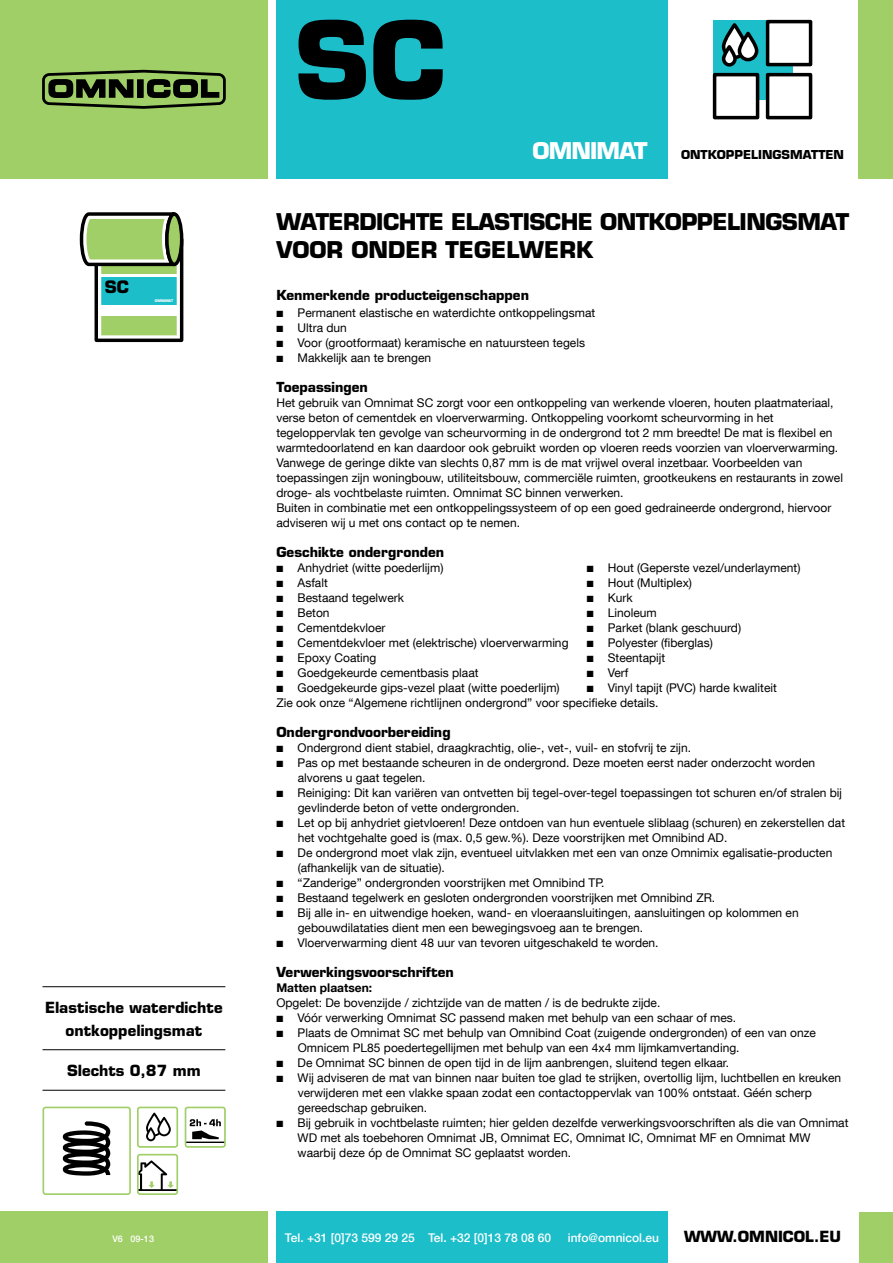
<style>
.page{position:relative;width:893px;height:1263px;background:#fff}
.page>*{position:absolute;margin:0;border:0;box-sizing:border-box;transform-origin:0 0}
.t1{font:700 105px "Eurostile LT Std";color:#000}
.t2{font:700 22.5px/28.5px "Eurostile LT Std";letter-spacing:-.025em;color:#000}
.t3{font:700 22.5px "Eurostile LT Std";color:#fff}
.t4{font:700 16.65px "Eurostile LT Std";color:#000}
.t5{font:700 15px/22.5px "Eurostile LT Std";color:#000;text-align:center}
.t6{font:700 13.5px "Eurostile LT Std";letter-spacing:-.015em;color:#000}
.t7{font:12px/15px "Helvetica Neue LT Com";color:#000}
.t8{font:500 12px "Helvetica Neue LT Com";color:#fff}
.t9{font:700 12px "Eurostile LT Std";color:#000}
.t10{font:700 12px "Helvetica Neue LT Com";color:#000}
.t11{font:500 9px "Helvetica Neue LT Com";color:#fff}
.t12{font:700 3.6px "Eurostile LT Std";color:#fff}
</style>
<div class="page">
<div style="left:859px;top:1212px;width:34px;height:51px;background:#a0cf67"></div>
<div style="left:0;top:1212px;width:268px;height:51px;background:#a0cf67"></div>
<div style="left:276px;top:1212px;width:392px;height:51px;background:#1cbeca"></div>
<div style="left:858px;top:0;width:35px;height:179px;background:#a0cf67"></div>
<div style="left:0;top:0;width:268px;height:179px;background:#a0cf67"></div>
<div style="left:42px;top:73px;width:184px;height:32px;border:3px solid #000;border-radius:6px"></div>
<svg style="left:48px;top:79px;width:86px;height:19px"></svg>
<div style="left:138px;top:80px;width:5px;height:17px;background:#000"></div>
<div style="left:137px;top:79px;width:7px;height:19px;border:1px solid #000"></div>
<svg style="left:146px;top:79px;width:74px;height:19px"></svg>
<svg style="left:138px;top:1155px;width:39px;height:39px"></svg>
<hr style="left:138px;top:1191px;width:39px;height:3px;background:#fff">
<svg style="left:140px;top:1157px;width:35px;height:32px"></svg>
<div style="left:137px;top:1154px;width:41px;height:41px;border:2px solid #a0cf67;border-radius:2px"></div>
<svg style="left:146px;top:1112px;width:25px;height:30px"></svg>
<div style="left:137px;top:1106px;width:41px;height:42px;border:2px solid #a0cf67;border-radius:2px"></div>
<svg style="left:185px;top:1107px;width:40px;height:40px"></svg>
<hr style="left:186px;top:1143px;width:39px;height:4px;background:#fff">
<svg style="left:188px;top:1109px;width:35px;height:32px"></svg>
<div style="left:185px;top:1106px;width:41px;height:42px;border:2px solid #a0cf67;border-radius:2px"></div>
<svg style="left:62px;top:1121px;width:49px;height:55px"></svg>
<div style="left:43px;top:1106px;width:88px;height:89px;border:2px solid #a0cf67;border-radius:2px"></div>
<div style="left:713px;top:20px;width:79px;height:80px;background:#1cbeca"></div>
<svg style="left:724px;top:25px;width:21px;height:32px"></svg>
<div style="left:722px;top:23px;width:25px;height:36px;border:4px solid #000;border-radius:11px"></div>
<svg style="left:721px;top:47px;width:17px;height:20px"></svg>
<svg style="left:739px;top:33px;width:18px;height:27px"></svg>
<div style="left:738px;top:32px;width:20px;height:29px;border:4px solid #000;border-radius:9px"></div>
<div style="left:715px;top:75px;width:43px;height:43px;background:#fff"></div>
<div style="left:713px;top:73px;width:46px;height:46px;border:4px solid #000"></div>
<div style="left:768px;top:75px;width:43px;height:43px;background:#fff"></div>
<div style="left:766px;top:73px;width:46px;height:46px;border:4px solid #000"></div>
<div style="left:768px;top:22px;width:43px;height:43px;background:#fff"></div>
<div style="left:766px;top:20px;width:46px;height:46px;border:4px solid #000"></div>
<div style="left:95px;top:238px;width:88px;height:104px;border:3px solid #000"></div>
<svg style="left:79px;top:212px;width:103px;height:128px"></svg>
<svg style="left:167px;top:214px;width:15px;height:50px"></svg>
<div style="left:165px;top:212px;width:18px;height:54px;border:3px solid #000;border-radius:50%"></div>
<div style="left:276px;top:0;width:392px;height:179px;background:#1cbeca"></div>
<hr style="left:43px;top:986px;width:182px;height:1px;background:#000">
<hr style="left:43px;top:1049px;width:182px;height:1px;background:#000">
<hr style="left:43px;top:1090px;width:182px;height:1px;background:#000">
<h3 class="t4" style="left:105px;top:276px;width:13px">SC</h3>
<p class="t12" style="left:155px;top:298px;width:4px">OMNIMAT</p>
<p class="t5" style="left:45px;top:996px;width:179px">Elastische waterdichte ontkoppelingsmat</p>
<p class="t5" style="left:67px;top:1059px;width:135px">Slechts 0,87 mm</p>
<h1 class="t1" style="left:295px;top:-4px;width:74px">SC</h1>
<h2 class="t3" style="left:533px;top:136px;width:18px">OMNIMAT</h2>
<p class="t9" style="left:681px;top:147px;width:165px">Ontkoppelingsmatten</p>
<h2 class="t2" style="left:276px;top:207px;width:574px">Waterdichte elastische ontkoppelingsmat voor onder tegelwerk</h2>
<p class="t6" style="left:276px;top:287px;width:254px">Kenmerkende producteigenschappen</p>
<p class="t7" style="left:276px;top:304px;width:320px">■ Permanent elastische en waterdichte ontkoppelingsmat</p>
<p class="t7" style="left:276px;top:319px;width:72px">■ Ultra dun</p>
<p class="t7" style="left:276px;top:334px;width:310px">■ Voor (grootformaat) keramische en natuursteen tegels</p>
<p class="t7" style="left:276px;top:349px;width:156px">■ Makkelijk aan te brengen</p>
<p class="t6" style="left:276px;top:378px;width:93px">Toepassingen</p>
<p class="t7" style="left:276px;top:394px;width:568px">Het gebruik van Omnimat SC zorgt voor een ontkoppeling van werkende vloeren, houten plaatmateriaal, verse beton of cementdek en vloerverwarming. Ontkoppeling voorkomt scheurvorming in het tegeloppervlak ten gevolge van scheurvorming in de ondergrond tot 2 mm breedte! De mat is flexibel en warmtedoorlatend en kan daardoor ook gebruikt worden op vloeren reeds voorzien van vloerverwarming.<br>Vanwege de geringe dikte van slechts 0,87 mm is de mat vrijwel overal inzetbaar. Voorbeelden van toepassingen zijn woningbouw, utiliteitsbouw, commerciële ruimten, grootkeukens en restaurants in zowel droge- als vochtbelaste ruimten. Omnimat SC binnen verwerken.<br>Buiten in combinatie met een ontkoppelingssysteem of op een goed gedraineerde ondergrond, hiervoor adviseren wij u met ons contact op te nemen.</p>
<p class="t6" style="left:276px;top:543px;width:169px">Geschikte ondergronden</p>
<p class="t7" style="left:276px;top:559px;width:169px">■ Anhydriet (witte poederlijm)</p>
<p class="t7" style="left:276px;top:574px;width:53px">■ Asfalt</p>
<p class="t7" style="left:276px;top:589px;width:129px">■ Bestaand tegelwerk</p>
<p class="t7" style="left:276px;top:604px;width:55px">■ Beton</p>
<p class="t7" style="left:276px;top:619px;width:111px">■ Cementdekvloer</p>
<p class="t7" style="left:276px;top:634px;width:294px">■ Cementdekvloer met (elektrische) vloerverwarming</p>
<p class="t7" style="left:276px;top:649px;width:102px">■ Epoxy Coating</p>
<p class="t7" style="left:276px;top:664px;width:204px">■ Goedgekeurde cementbasis plaat</p>
<p class="t7" style="left:276px;top:679px;width:384px">■ Goedgekeurde gips-vezel plaat (witte poederlijm)<br>Zie ook onze “Algemene richtlijnen ondergrond” voor specifieke details.</p>
<p class="t6" style="left:276px;top:723px;width:176px">Ondergrondvoorbereiding</p>
<p class="t7" style="left:276px;top:739px;width:416px">■ Ondergrond dient stabiel, draagkrachtig, olie-, vet-, vuil- en stofvrij te zijn.</p>
<p class="t7" style="left:298px;top:754px;width:519px;text-indent:-21px">■ Pas op met bestaande scheuren in de ondergrond. Deze moeten eerst nader onderzocht worden alvorens u gaat tegelen.</p>
<p class="t7" style="left:298px;top:784px;width:546px;text-indent:-21px">■ Reiniging: Dit kan variëren van ontvetten bij tegel-over-tegel toepassingen tot schuren en/of stralen bij gevlinderde beton of vette ondergronden.</p>
<p class="t7" style="left:298px;top:814px;width:549px;text-indent:-21px">■ Let op bij anhydriet gietvloeren! Deze ontdoen van hun eventuele sliblaag (schuren) en zekerstellen dat het vochtgehalte goed is (max. 0,5 gew.%). Deze voorstrijken met Omnibind AD.</p>
<p class="t7" style="left:298px;top:844px;width:536px;text-indent:-21px">■ De ondergrond moet vlak zijn, eventueel uitvlakken met een van onze Omnimix egalisatie-producten (afhankelijk van de situatie).</p>
<p class="t7" style="left:276px;top:874px;width:329px">■ “Zanderige” ondergronden voorstrijken met Omnibind TP.</p>
<p class="t7" style="left:276px;top:889px;width:440px">■ Bestaand tegelwerk en gesloten ondergronden voorstrijken met Omnibind ZR.</p>
<p class="t7" style="left:298px;top:904px;width:502px;text-indent:-21px">■ Bij alle in- en uitwendige hoeken, wand- en vloeraansluitingen, aansluitingen op kolommen en gebouwdilataties dient men een bewegingsvoeg aan te brengen.</p>
<p class="t7" style="left:276px;top:935px;width:384px">■ Vloerverwarming dient 48 uur van tevoren uitgeschakeld te worden.</p>
<p class="t6" style="left:276px;top:963px;width:179px">Verwerkingsvoorschriften</p>
<p class="t10" style="left:276px;top:980px;width:97px">Matten plaatsen:</p>
<p class="t7" style="left:276px;top:995px;width:385px">Opgelet: De bovenzijde / zichtzijde van de matten / is de bedrukte zijde.</p>
<p class="t7" style="left:276px;top:1010px;width:461px">■ Vóór verwerking Omnimat SC passend maken met behulp van een schaar of mes.</p>
<p class="t7" style="left:298px;top:1025px;width:520px;text-indent:-21px">■ Plaats de Omnimat SC met behulp van Omnibind Coat (zuigende ondergronden) of een van onze<br>Omnicem PL85 poedertegellijmen met behulp van een 4x4 mm lijmkamvertanding.</p>
<p class="t7" style="left:276px;top:1055px;width:454px">■ De Omnimat SC binnen de open tijd in de lijm aanbrengen, sluitend tegen elkaar.</p>
<p class="t7" style="left:298px;top:1070px;width:545px;text-indent:-21px">■ Wij adviseren de mat van binnen naar buiten toe glad te strijken, overtollig lijm, luchtbellen en kreuken verwijderen met een vlakke spaan zodat een contactoppervlak van 100% ontstaat. Géén scherp gereedschap gebruiken.</p>
<p class="t7" style="left:298px;top:1115px;width:552px;text-indent:-21px">■ Bij gebruik in vochtbelaste ruimten; hier gelden dezelfde verwerkingsvoorschriften als die van Omnimat<br>WD met als toebehoren Omnimat JB, Omnimat EC, Omnimat IC, Omnimat MF en Omnimat MW waarbij deze óp de Omnimat SC geplaatst worden.</p>
<p class="t7" style="left:587px;top:560px;width:215px">■ Hout (Geperste vezel/underlayment)</p>
<p class="t7" style="left:587px;top:575px;width:107px">■ Hout (Multiplex)</p>
<p class="t7" style="left:587px;top:590px;width:47px">■ Kurk</p>
<p class="t7" style="left:587px;top:605px;width:71px">■ Linoleum</p>
<p class="t7" style="left:587px;top:620px;width:156px">■ Parket (blank geschuurd)</p>
<p class="t7" style="left:587px;top:635px;width:127px">■ Polyester (fiberglas)</p>
<p class="t7" style="left:587px;top:650px;width:80px">■ Steentapijt</p>
<p class="t7" style="left:587px;top:665px;width:43px">■ Verf</p>
<p class="t7" style="left:587px;top:680px;width:192px">■ Vinyl tapijt (PVC) harde kwaliteit</p>
<p class="t11" style="left:112px;top:1233px;width:43px">V6 09-13</p>
<p class="t8" style="left:285px;top:1230px;width:268px">Tel. +31 [0]73 599 29 25 Tel. +32 [0]13 78 08 60</p>
<p class="t8" style="left:568px;top:1230px;width:93px">info@omnicol.eu</p>
<p class="t5" style="left:684px;top:1225px;width:159px">www.omnicol.eu</p>
</div>
